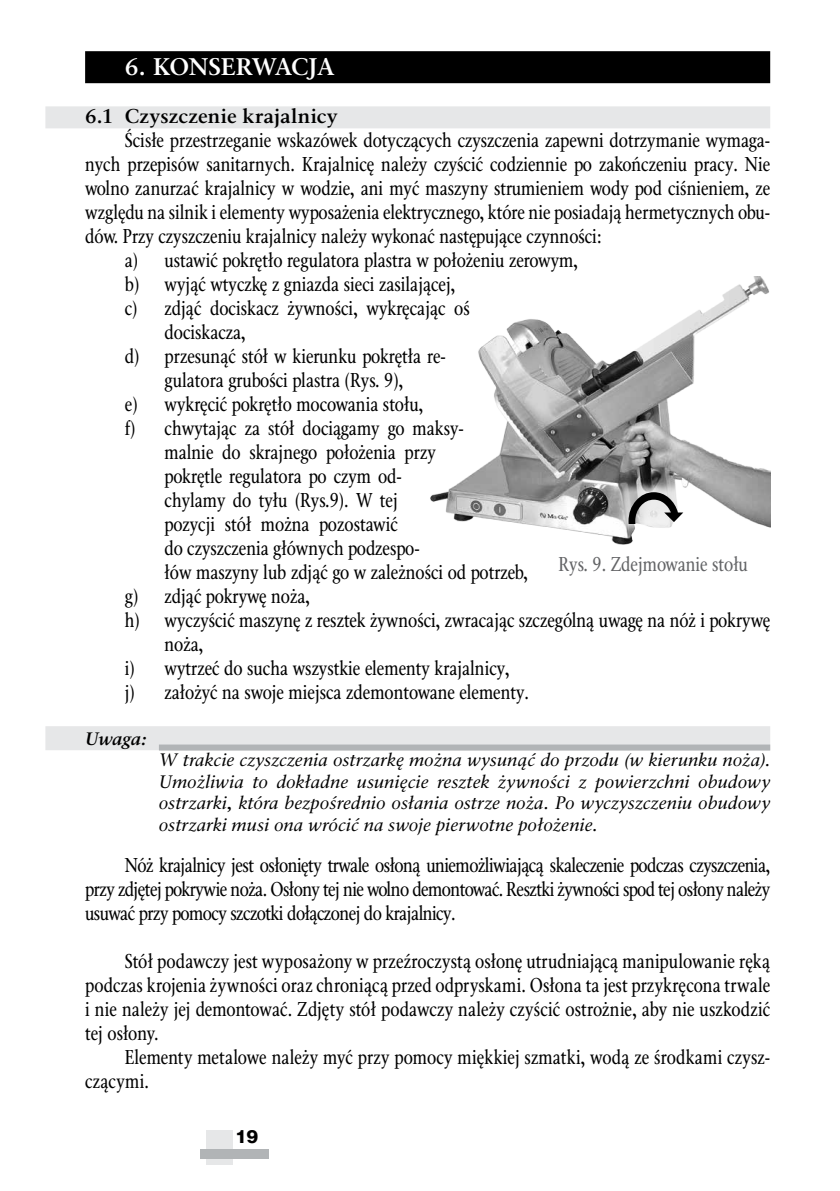
<style>
.page{position:relative;width:840px;height:1191px;background:#fff}
.page>*{position:absolute;margin:0;border:0;box-sizing:border-box;transform-origin:0 0}
.t1{font:700 24px "Classic EFN";letter-spacing:-.02em;color:#fff}
.t2{font:20px/24px "Classic Cnd EFN";color:#000;text-align:justify}
.t3{font:700 20px "Classic EFN";letter-spacing:.01em;color:#000}
.t4{font:20px "Classic Cnd EFN";color:#636466}
.t5{font:italic 18px/21.6px "Classic EFN";letter-spacing:.005em;color:#000;text-align:justify}
.t6{font:italic 700 18px "Classic PSEFN";letter-spacing:-.01em;color:#000}
.t7{font:18px "Switzer EFN Heavy";color:#000}
</style>
<div class="page">
<div style="left:206px;top:1130px;width:26px;height:34px;background:#e6e7e8"></div>
<div style="left:200px;top:1149px;width:68px;height:9px;background:#b1b4b6"></div>
<div style="left:85px;top:51px;width:684px;height:32px;background:#000"></div>
<div style="left:45px;top:106px;width:724px;height:22px;background:#e6e7e8"></div>
<div style="left:45px;top:726px;width:724px;height:24px;background:#e6e7e8"></div>
<div style="left:159px;top:744px;width:610px;height:6px;background:#b1b4b6"></div>
<img style="left:430px;top:276px;width:339px;height:269px">
<div style="left:616px;top:480px;width:78px;height:55px;background:#fff;opacity:.7"></div>
<svg style="left:628px;top:492px;width:55px;height:31px"></svg>
<p class="t1" style="left:125px;top:52px;width:211px">6. KONSERWACJA</p>
<p class="t3" style="left:85px;top:104px;width:254px">6.1 Czyszczenie krajalnicy</p>
<p class="t2" style="left:125px;top:129px;width:646px">Ścisłe przestrzeganie wskazówek dotyczących czyszczenia zapewni dotrzymanie wymaga-</p>
<p class="t2" style="left:85px;top:153px;width:686px">nych przepisów sanitarnych. Krajalnicę należy czyścić codziennie po zakończeniu pracy. Nie</p>
<p class="t2" style="left:85px;top:177px;width:686px">wolno zanurzać krajalnicy w wodzie, ani myć maszyny strumieniem wody pod ciśnieniem, ze</p>
<p class="t2" style="left:85px;top:201px;width:686px">względu na silnik i elementy wyposażenia elektrycznego, które nie posiadają hermetycznych obu-</p>
<p class="t2" style="left:85px;top:225px;width:517px">dów. Przy czyszczeniu krajalnicy należy wykonać następujące czynności:</p>
<p class="t2" style="left:125px;top:249px;width:454px">a) ustawić pokrętło regulatora plastra w położeniu zerowym,</p>
<p class="t2" style="left:125px;top:273px;width:332px">b) wyjąć wtyczkę z gniazda sieci zasilającej,</p>
<p class="t2" style="left:125px;top:297px;width:346px">c) zdjąć dociskacz żywności, wykręcając oś</p>
<p class="t2" style="left:164px;top:321px;width:83px">dociskacza,</p>
<p class="t2" style="left:125px;top:345px;width:322px">d) przesunąć stół w kierunku pokrętła re-</p>
<p class="t2" style="left:164px;top:369px;width:240px">gulatora grubości plastra (Rys. 9),</p>
<p class="t2" style="left:125px;top:393px;width:300px">e) wykręcić pokrętło mocowania stołu,</p>
<p class="t2" style="left:125px;top:417px;width:340px">f) chwytając za stół dociągamy go maksy-</p>
<p class="t2" style="left:164px;top:441px;width:272px">malnie do skrajnego położenia przy</p>
<p class="t2" style="left:164px;top:465px;width:238px">pokrętle regulatora po czym od-</p>
<p class="t2" style="left:164px;top:489px;width:234px">chylamy do tyłu (Rys.9). W tej</p>
<p class="t2" style="left:164px;top:513px;width:234px">pozycji stół można pozostawić</p>
<p class="t2" style="left:164px;top:537px;width:256px">do czyszczenia głównych podzespo-</p>
<p class="t2" style="left:164px;top:561px;width:364px">łów maszyny lub zdjąć go w zależności od potrzeb,</p>
<p class="t2" style="left:125px;top:585px;width:187px">g) zdjąć pokrywę noża,</p>
<p class="t2" style="left:125px;top:609px;width:646px">h) wyczyścić maszynę z resztek żywności, zwracając szczególną uwagę na nóż i pokrywę</p>
<p class="t2" style="left:164px;top:633px;width:40px">noża,</p>
<p class="t2" style="left:125px;top:657px;width:386px">i) wytrzeć do sucha wszystkie elementy krajalnicy,</p>
<p class="t2" style="left:125px;top:681px;width:405px">j) założyć na swoje miejsca zdemontowane elementy.</p>
<p class="t6" style="left:85px;top:728px;width:63px">Uwaga:</p>
<p class="t5" style="left:159px;top:749px;width:612px">W trakcie czyszczenia ostrzarkę można wysunąć do przodu (w kierunku noża).<br>Umożliwia to dokładne usunięcie resztek żywności z powierzchni obudowy ostrzarki, która bezpośrednio osłania ostrze noża. Po wyczyszczeniu obudowy ostrzarki musi ona wrócić na swoje pierwotne położenie.</p>
<p class="t2" style="left:85px;top:854px;width:686px;text-indent:40px">Nóż krajalnicy jest osłonięty trwale osłoną uniemożliwiającą skaleczenie podczas czyszczenia, przy zdjętej pokrywie noża. Osłony tej nie wolno demontować. Resztki żywności spod tej osłony należy usuwać przy pomocy szczotki dołączonej do krajalnicy.</p>
<p class="t2" style="left:85px;top:950px;width:686px;text-indent:40px">Stół podawczy jest wyposażony w przeźroczystą osłonę utrudniającą manipulowanie ręką podczas krojenia żywności oraz chroniącą przed odpryskami. Osłona ta jest przykręcona trwale i nie należy jej demontować. Zdjęty stół podawczy należy czyścić ostrożnie, aby nie uszkodzić tej osłony.</p>
<p class="t2" style="left:85px;top:1046px;width:686px;text-indent:40px">Elementy metalowe należy myć przy pomocy miękkiej szmatki, wodą ze środkami czysz&shy;czącymi.</p>
<p class="t4" style="left:558px;top:552px;width:191px">Rys. 9. Zdejmowanie stołu</p>
<p class="t7" style="left:235px;top:1126px;width:25px">19</p>
</div>
